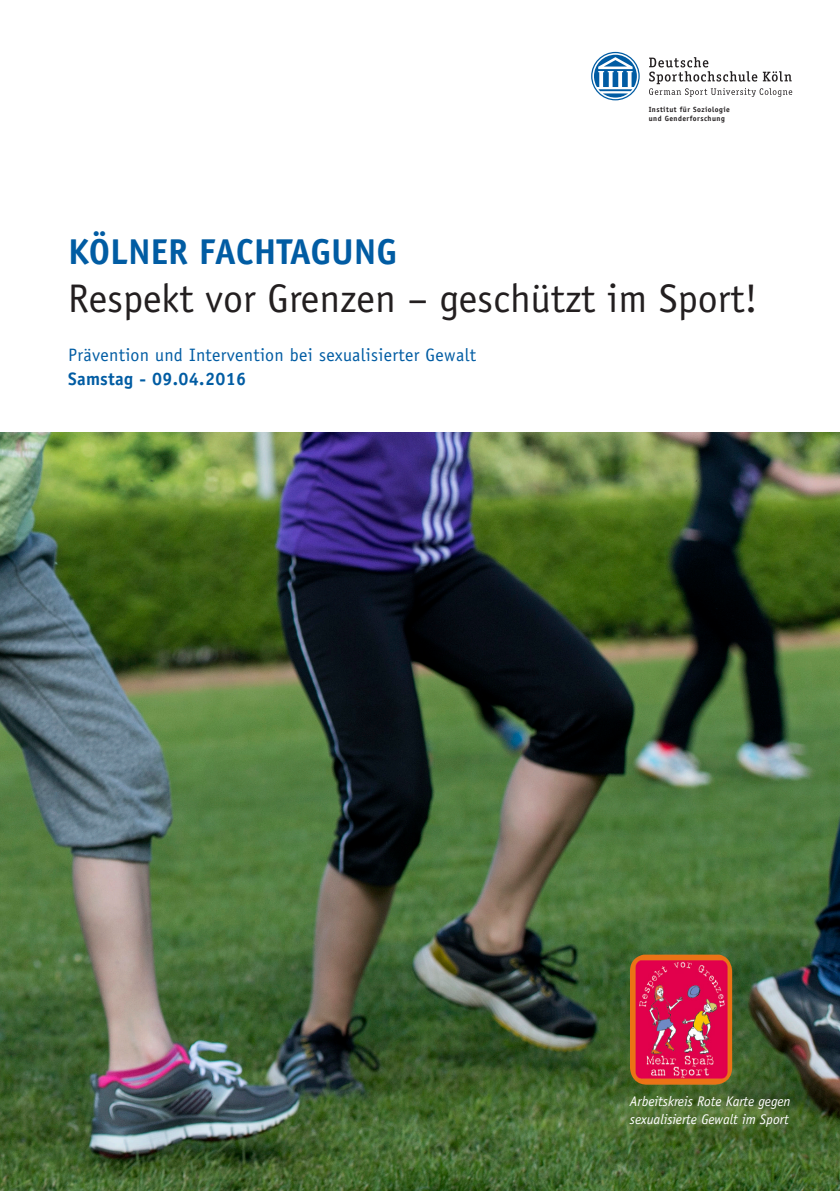
<style>
.page{position:relative;width:840px;height:1191px;background:#fff}
.page>*{position:absolute;margin:0;border:0;box-sizing:border-box;transform-origin:0 0}
.t1{font:40px "Officina Sans LT";color:#231f20}
.t2{font:700 36px "Officina Sans LT";color:#015ca3}
.t3{font:18px/24px "Officina Sans LT";letter-spacing:.02em;color:#015ca3}
.FLIESSTEXT_book_9pt{font:italic 14px/18px "Officina Sans LT";color:#fff}
.t4{font:700 7.4px/9px "Officina Sans LT";letter-spacing:.06em;color:#231f20}
.s1{font-weight:700}
</style>
<div class="page">
<svg style="left:649px;top:57px;width:142px;height:40px"></svg>
<div style="left:590px;top:52px;width:49px;height:48px;border:1px solid #015ca3;border-radius:50%"></div>
<svg style="left:593px;top:55px;width:43px;height:43px"></svg>
<img style="left:0;top:432px;width:839px;height:759px">
<img style="left:629px;top:954px;width:102px;height:130px">
<p class="t4" style="left:648px;top:105px;width:83px">Institut für Soziologie und Genderforschung</p>
<p class="t2" style="left:68px;top:229px;width:330px">KÖLNER FACHTAGUNG</p>
<p class="t1" style="left:68px;top:275px;width:690px">Respekt vor Grenzen – geschützt im Sport!</p>
<p class="t3" style="left:68px;top:343px;width:409px">Prävention und Intervention bei sexualisierter Gewalt<br><span class="s1">Samstag - 09.04.2016</span></p>
<p class="FLIESSTEXT_book_9pt" style="left:629px;top:1092px;width:162px">Arbeitskreis Rote Karte gegen sexualisierte Gewalt im Sport</p>
</div>
